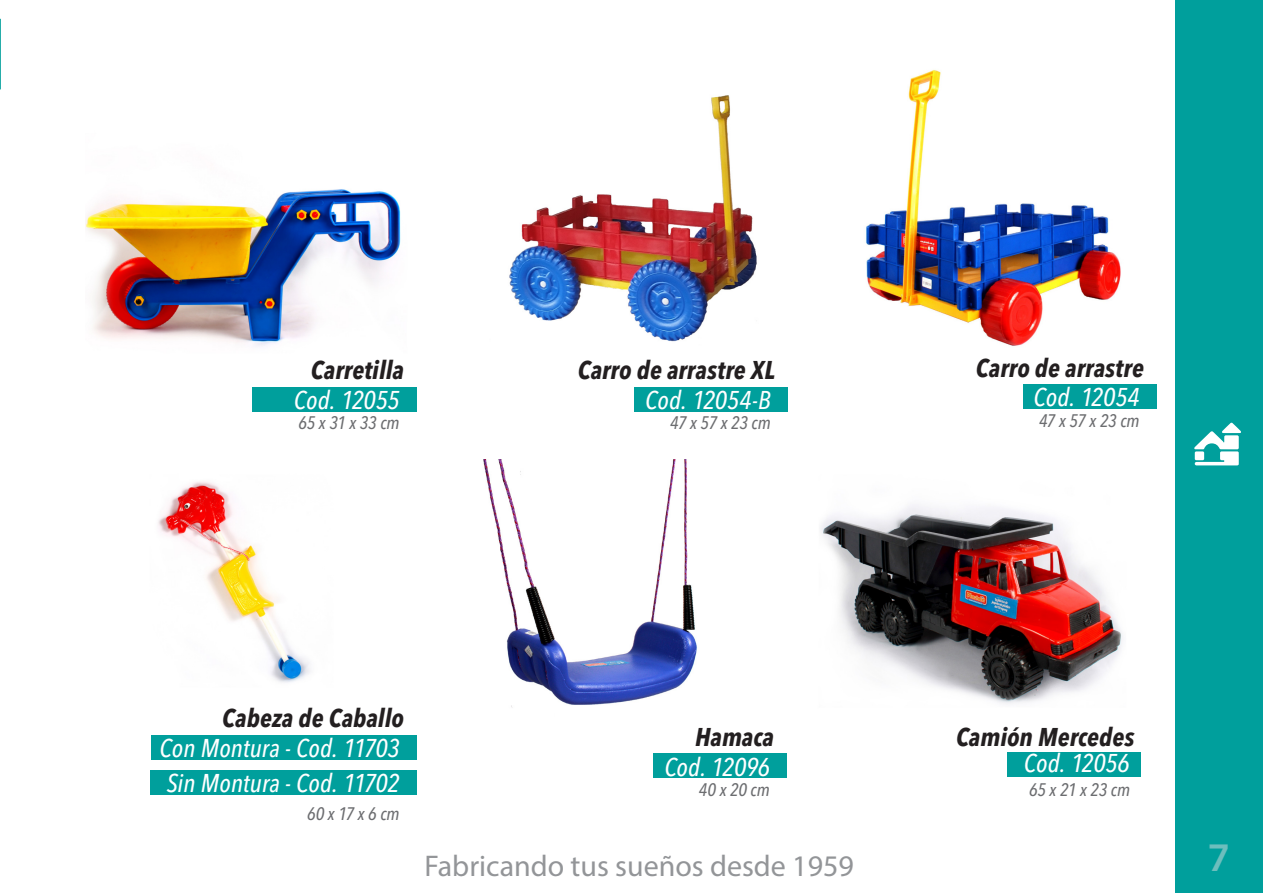
<style>
.page{position:relative;width:1263px;height:893px;background:#fff}
.page>*{position:absolute;margin:0;border:0;box-sizing:border-box;transform-origin:0 0}
.t1{font:600 37.5px "Avenir Next LT Pro";color:#6dbebd}
.t2{font:30px "Myriad Pro";color:#939598}
.Codigo{font:italic 500 condensed 25.5px "Avenir Next LT Pro";color:#fff}
.NombreP{font:italic 700 condensed 25.5px "Avenir Next LT Pro";color:#231f20}
.dimen{font:italic 500 condensed 18px "Avenir Next LT Pro";letter-spacing:-.01em;color:#6c6d70}
</style>
<div class="page">
<div style="left:1176px;top:0;width:87px;height:893px;background:#009f9c"></div>
<svg style="left:1194px;top:422px;width:47px;height:43px"></svg>
<svg style="left:0;top:19px;width:1px;height:70px"></svg>
<div style="left:634px;top:387px;width:154px;height:24px;background:#009f9c"></div>
<div style="left:151px;top:735px;width:266px;height:24px;background:#009f9c"></div>
<div style="left:150px;top:770px;width:267px;height:25px;background:#009f9c"></div>
<div style="left:1023px;top:385px;width:134px;height:24px;background:#009f9c"></div>
<div style="left:653px;top:753px;width:134px;height:25px;background:#009f9c"></div>
<img style="left:158px;top:481px;width:152px;height:202px">
<img style="left:509px;top:95px;width:248px;height:247px">
<div style="left:252px;top:387px;width:165px;height:25px;background:#009f9c"></div>
<img style="left:85px;top:189px;width:316px;height:157px">
<img style="left:866px;top:70px;width:255px;height:276px">
<img style="left:483px;top:459px;width:214px;height:248px">
<img style="left:820px;top:504px;width:303px;height:200px">
<div style="left:1007px;top:752px;width:133px;height:24px;background:#009f9c"></div>
<p class="NombreP" style="left:311px;top:354px;width:95px">Carretilla</p>
<p class="Codigo" style="left:294px;top:384px;width:107px">Cod. 12055</p>
<p class="dimen" style="left:298px;top:412px;width:103px">65 x 31 x 33 cm</p>
<p class="NombreP" style="left:578px;top:354px;width:199px">Carro de arrastre XL</p>
<p class="NombreP" style="left:976px;top:352px;width:169px">Carro de arrastre</p>
<p class="Codigo" style="left:645px;top:384px;width:127px">Cod. 12054-B</p>
<p class="dimen" style="left:670px;top:412px;width:102px">47 x 57 x 23 cm</p>
<p class="Codigo" style="left:1033px;top:382px;width:108px">Cod. 12054</p>
<p class="dimen" style="left:1039px;top:410px;width:102px">47 x 57 x 23 cm</p>
<p class="NombreP" style="left:222px;top:702px;width:183px">Cabeza de Caballo</p>
<p class="Codigo" style="left:159px;top:732px;width:242px">Con Montura - Cod. 11703</p>
<p class="Codigo" style="left:167px;top:768px;width:234px">Sin Montura - Cod. 11702</p>
<p class="dimen" style="left:307px;top:803px;width:94px">60 x 17 x 6 cm</p>
<p class="NombreP" style="left:695px;top:721px;width:80px">Hamaca</p>
<p class="Codigo" style="left:664px;top:752px;width:107px">Cod. 12096</p>
<p class="dimen" style="left:699px;top:778px;width:72px">40 x 20 cm</p>
<p class="t2" style="left:425px;top:847px;width:431px">Fabricando tus sueños desde 1959</p>
<p class="NombreP" style="left:956px;top:721px;width:180px">Camión Mercedes</p>
<p class="dimen" style="left:1029px;top:779px;width:103px">65 x 21 x 23 cm</p>
<p class="Codigo" style="left:1024px;top:748px;width:108px">Cod. 12056</p>
<p class="t1" style="left:1208px;top:835px;width:24px">7</p>
</div>
